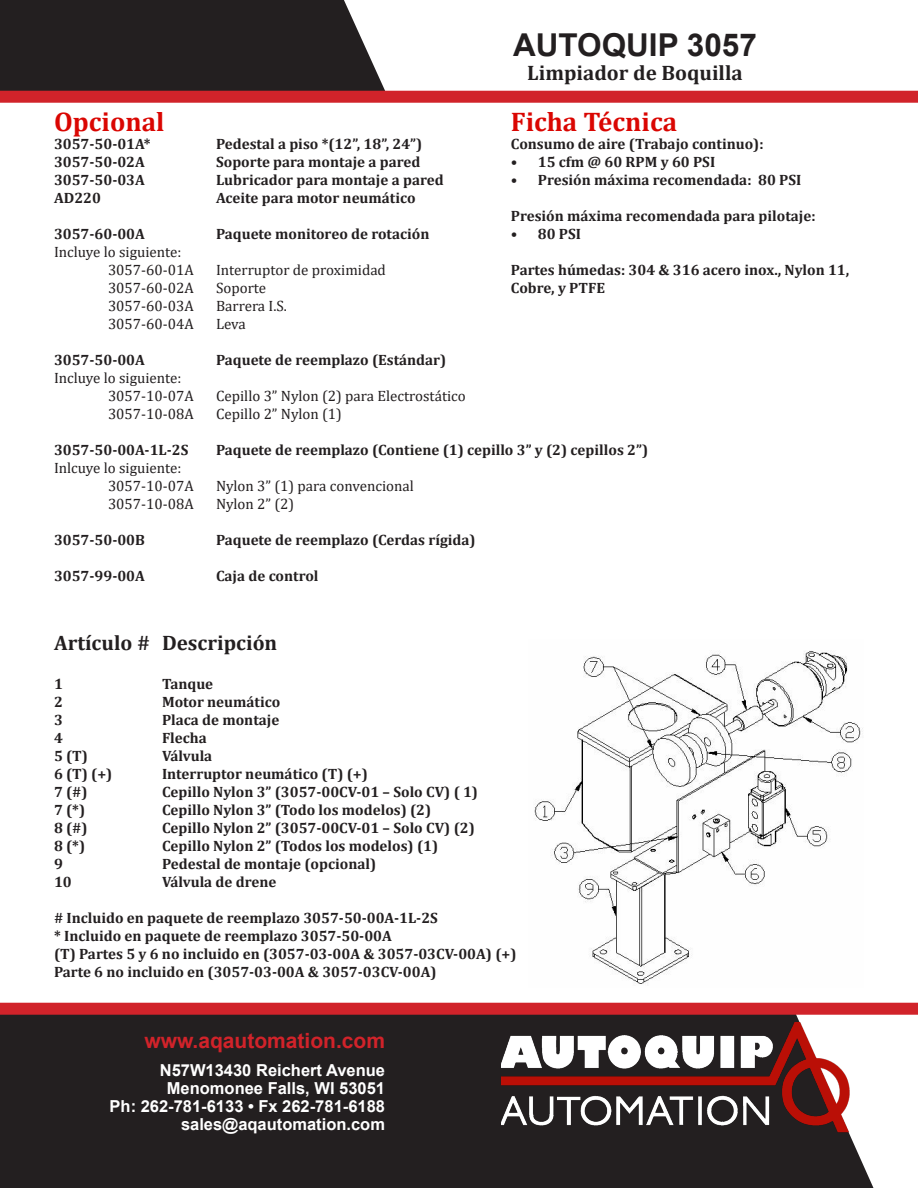
<style>
.page{position:relative;width:918px;height:1188px;background:#fff}
.page>*{position:absolute;margin:0;border:0;box-sizing:border-box;transform-origin:0 0}
.t1{font:700 31.5px "Arial";color:#231f20}
.Paragraph_Style_1{font:700 27px "Cambria";color:#da0602}
.t2{font:700 21px "Cambria";color:#231f20}
.t3{font:700 21px "Arial";color:#d1232a}
.t4{font:700 16.5px "Arial";color:#fff}
.Paragraph_Style_1-2{font:700 15px/18px "Cambria";color:#231f20}
.Paragraph_Style_1-3{font:15px "Cambria";color:#231f20}
</style>
<div class="page">
<div style="left:0;top:0;width:386px;height:91px;background:#231f20"></div>
<div style="left:0;top:1015px;width:873px;height:173px;background:#231f20"></div>
<img style="left:501px;top:1022px;width:355px;height:145px">
<div style="left:0;top:1003px;width:918px;height:12px;background:#d1232a"></div>
<div style="left:0;top:91px;width:918px;height:12px;background:#d1232a"></div>
<img style="left:534px;top:651px;width:329px;height:333px">
<p class="t1" style="left:513px;top:23px;width:245px">AUTOQUIP 3057</p>
<p class="t2" style="left:527px;top:59px;width:217px">Limpiador de Boquilla</p>
<p class="Paragraph_Style_1" style="left:511px;top:103px;width:168px">Ficha Técnica</p>
<p class="Paragraph_Style_1-2" style="left:511px;top:135px;width:254px">Consumo de aire (Trabajo continuo):</p>
<p class="Paragraph_Style_1-2" style="left:511px;top:153px;width:206px">• 15 cfm @ 60 RPM y 60 PSI</p>
<p class="Paragraph_Style_1-2" style="left:511px;top:171px;width:292px">• Presión máxima recomendada: 80 PSI</p>
<p class="Paragraph_Style_1-2" style="left:511px;top:207px;width:306px">Presión máxima recomendada para pilotaje:</p>
<p class="Paragraph_Style_1-2" style="left:511px;top:225px;width:72px">• 80 PSI</p>
<p class="Paragraph_Style_1-2" style="left:511px;top:261px;width:340px">Partes húmedas: 304 &amp; 316 acero inox., Nylon 11,<br>Cobre, y PTFE</p>
<p class="Paragraph_Style_1" style="left:54px;top:103px;width:112px">Opcional</p>
<p class="Paragraph_Style_1-2" style="left:54px;top:135px;width:98px">3057-50-01A*</p>
<p class="Paragraph_Style_1-2" style="left:216px;top:135px;width:208px">Pedestal a piso *(12”, 18”, 24”)</p>
<p class="Paragraph_Style_1-2" style="left:54px;top:153px;width:92px">3057-50-02A</p>
<p class="Paragraph_Style_1-2" style="left:216px;top:153px;width:206px">Soporte para montaje a pared</p>
<p class="Paragraph_Style_1-2" style="left:54px;top:171px;width:92px">3057-50-03A</p>
<p class="Paragraph_Style_1-2" style="left:216px;top:171px;width:229px">Lubricador para montaje a pared</p>
<p class="Paragraph_Style_1-2" style="left:54px;top:189px;width:48px">AD220</p>
<p class="Paragraph_Style_1-2" style="left:216px;top:189px;width:201px">Aceite para motor neumático</p>
<p class="Paragraph_Style_1-2" style="left:54px;top:225px;width:92px">3057-60-00A</p>
<p class="Paragraph_Style_1-2" style="left:216px;top:225px;width:215px">Paquete monitoreo de rotación</p>
<p class="Paragraph_Style_1-3" style="left:54px;top:243px;width:129px">Incluye lo siguiente:</p>
<p class="Paragraph_Style_1-3" style="left:108px;top:261px;width:87px">3057-60-01A</p>
<p class="Paragraph_Style_1-3" style="left:216px;top:261px;width:171px">Interruptor de proximidad</p>
<p class="Paragraph_Style_1-3" style="left:108px;top:279px;width:87px">3057-60-02A</p>
<p class="Paragraph_Style_1-3" style="left:216px;top:279px;width:52px">Soporte</p>
<p class="Paragraph_Style_1-3" style="left:108px;top:297px;width:87px">3057-60-03A</p>
<p class="Paragraph_Style_1-3" style="left:216px;top:297px;width:73px">Barrera I.S.</p>
<p class="Paragraph_Style_1-3" style="left:108px;top:315px;width:87px">3057-60-04A</p>
<p class="Paragraph_Style_1-3" style="left:216px;top:315px;width:31px">Leva</p>
<p class="Paragraph_Style_1-2" style="left:54px;top:351px;width:92px">3057-50-00A</p>
<p class="Paragraph_Style_1-2" style="left:216px;top:351px;width:232px">Paquete de reemplazo (Estándar)</p>
<p class="Paragraph_Style_1-3" style="left:54px;top:369px;width:129px">Incluye lo siguiente:</p>
<p class="Paragraph_Style_1-3" style="left:108px;top:387px;width:87px">3057-10-07A</p>
<p class="Paragraph_Style_1-3" style="left:216px;top:387px;width:251px">Cepillo 3” Nylon (2) para Electrostático</p>
<p class="Paragraph_Style_1-3" style="left:108px;top:405px;width:87px">3057-10-08A</p>
<p class="Paragraph_Style_1-3" style="left:216px;top:405px;width:127px">Cepillo 2” Nylon (1)</p>
<p class="Paragraph_Style_1-2" style="left:54px;top:441px;width:136px">3057-50-00A-1L-2S</p>
<p class="Paragraph_Style_1-2" style="left:216px;top:441px;width:434px">Paquete de reemplazo (Contiene (1) cepillo 3” y (2) cepillos 2”)</p>
<p class="Paragraph_Style_1-3" style="left:54px;top:459px;width:129px">Inlcuye lo siguiente:</p>
<p class="Paragraph_Style_1-3" style="left:108px;top:477px;width:87px">3057-10-07A</p>
<p class="Paragraph_Style_1-3" style="left:216px;top:477px;width:199px">Nylon 3” (1) para convencional</p>
<p class="Paragraph_Style_1-3" style="left:108px;top:495px;width:87px">3057-10-08A</p>
<p class="Paragraph_Style_1-3" style="left:216px;top:495px;width:80px">Nylon 2” (2)</p>
<p class="Paragraph_Style_1-2" style="left:54px;top:531px;width:92px">3057-50-00B</p>
<p class="Paragraph_Style_1-2" style="left:216px;top:531px;width:261px">Paquete de reemplazo (Cerdas rígida)</p>
<p class="Paragraph_Style_1-2" style="left:54px;top:567px;width:92px">3057-99-00A</p>
<p class="Paragraph_Style_1-2" style="left:216px;top:567px;width:104px">Caja de control</p>
<p class="t2" style="left:54px;top:628px;width:225px">Artículo # Descripción</p>
<p class="Paragraph_Style_1-2" style="left:54px;top:675px;width:10px">1</p>
<p class="Paragraph_Style_1-2" style="left:162px;top:675px;width:53px">Tanque</p>
<p class="Paragraph_Style_1-2" style="left:54px;top:693px;width:10px">2</p>
<p class="Paragraph_Style_1-2" style="left:162px;top:693px;width:120px">Motor neumático</p>
<p class="Paragraph_Style_1-2" style="left:54px;top:711px;width:10px">3</p>
<p class="Paragraph_Style_1-2" style="left:162px;top:711px;width:119px">Placa de montaje</p>
<p class="Paragraph_Style_1-2" style="left:54px;top:729px;width:10px">4</p>
<p class="Paragraph_Style_1-2" style="left:162px;top:729px;width:46px">Flecha</p>
<p class="Paragraph_Style_1-2" style="left:54px;top:747px;width:36px">5 (T)</p>
<p class="Paragraph_Style_1-2" style="left:162px;top:747px;width:52px">Válvula</p>
<p class="Paragraph_Style_1-2" style="left:54px;top:765px;width:60px">6 (T) (+)</p>
<p class="Paragraph_Style_1-2" style="left:162px;top:765px;width:207px">Interruptor neumático (T) (+)</p>
<p class="Paragraph_Style_1-2" style="left:54px;top:783px;width:35px">7 (#)</p>
<p class="Paragraph_Style_1-2" style="left:162px;top:783px;width:318px">Cepillo Nylon 3” (3057-00CV-01 – Solo CV) ( 1)</p>
<p class="Paragraph_Style_1-2" style="left:54px;top:801px;width:33px">7 (*)</p>
<p class="Paragraph_Style_1-2" style="left:162px;top:801px;width:271px">Cepillo Nylon 3” (Todo los modelos) (2)</p>
<p class="Paragraph_Style_1-2" style="left:54px;top:819px;width:35px">8 (#)</p>
<p class="Paragraph_Style_1-2" style="left:162px;top:819px;width:314px">Cepillo Nylon 2” (3057-00CV-01 – Solo CV) (2)</p>
<p class="Paragraph_Style_1-2" style="left:54px;top:837px;width:33px">8 (*)</p>
<p class="Paragraph_Style_1-2" style="left:162px;top:837px;width:278px">Cepillo Nylon 2” (Todos los modelos) (1)</p>
<p class="Paragraph_Style_1-2" style="left:54px;top:855px;width:10px">9</p>
<p class="Paragraph_Style_1-2" style="left:162px;top:855px;width:216px">Pedestal de montaje (opcional)</p>
<p class="Paragraph_Style_1-2" style="left:54px;top:873px;width:19px">10</p>
<p class="Paragraph_Style_1-2" style="left:162px;top:873px;width:116px">Válvula de drene</p>
<p class="Paragraph_Style_1-2" style="left:54px;top:909px;width:385px"># Incluido en paquete de reemplazo 3057-50-00A-1L-2S</p>
<p class="Paragraph_Style_1-2" style="left:54px;top:927px;width:339px">* Incluido en paquete de reemplazo 3057-50-00A</p>
<p class="Paragraph_Style_1-2" style="left:54px;top:945px;width:464px">(T) Partes 5 y 6 no incluido en (3057-03-00A &amp; 3057-03CV-00A) (+)<br>Parte 6 no incluido en (3057-03-00A &amp; 3057-03CV-00A)</p>
<p class="t3" style="left:144px;top:1026px;width:242px">www.aqautomation.com</p>
<p class="t4" style="left:160px;top:1059px;width:227px">N57W13430 Reichert Avenue</p>
<p class="t4" style="left:167px;top:1077px;width:220px">Menomonee Falls, WI 53051</p>
<p class="t4" style="left:110px;top:1095px;width:277px">Ph: 262-781-6133 • Fx 262-781-6188</p>
<p class="t4" style="left:181px;top:1113px;width:206px">sales@aqautomation.com</p>
</div>
